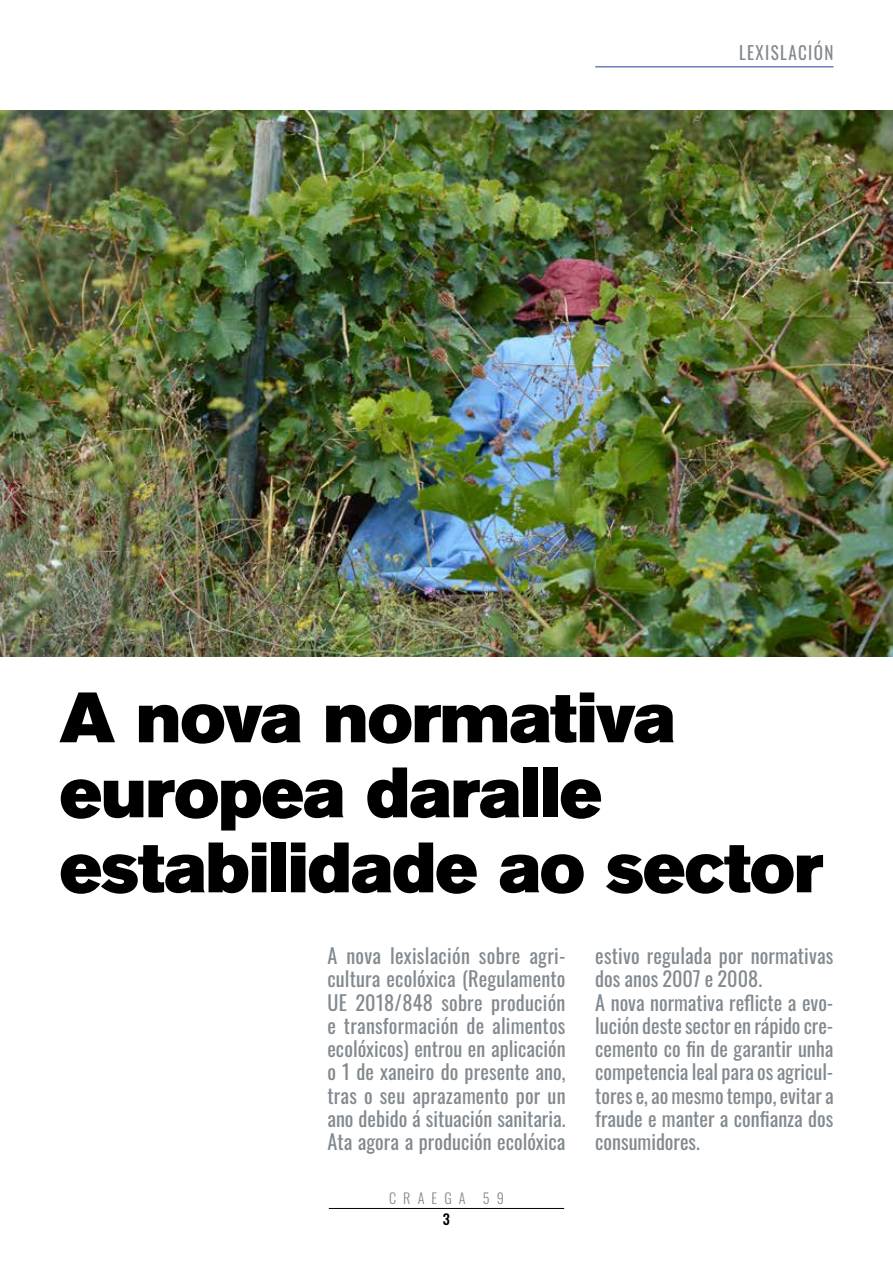
<style>
.page{position:relative;width:893px;height:1263px;background:#fff}
.page>*{position:absolute;margin:0;border:0;box-sizing:border-box;transform-origin:0 0}
.t1{font:70.5px/75px "Akzidenz Grotesk BE Super";letter-spacing:-.015em;color:#000}
.t2{font:20.25px/23.2px "Oswald";color:#828a90;text-align:justify}
.t3{font:18px "Oswald";letter-spacing:.08em;color:#828a90;scale:.95 1}
.t4{font:300 14.25px "Oswald";letter-spacing:.5em;color:#828a90}
.t5{font:500 14.25px "Oswald";color:#000}
</style>
<div class="page">
<hr style="left:329px;top:1208px;width:235px;height:1px;background:#000">
<hr style="left:595px;top:66px;width:238px;height:2px;background:#7279b9">
<img style="left:0;top:111px;width:893px;height:545px">
<p class="t3" style="left:739px;top:36px;width:101px">LEXISLACIÓN</p>
<h1 class="t1" style="left:60px;top:681px;width:765px">A nova normativa europea daralle estabilidade ao sector</h1>
<p class="t2" style="left:327px;top:942px;width:240px">A nova lexislación sobre agri&shy;cultura ecolóxica (Regulamento UE 2018/848 sobre produción e transformación de alimentos ecolóxicos) entrou en aplicación o 1 de xaneiro do presente ano, tras o seu aprazamento por un ano debido á situación sanitaria.<br>Ata agora a produción ecolóxica</p>
<p class="t2" style="left:595px;top:942px;width:240px;text-align:left">estivo regulada por normativas dos anos 2007 e 2008.<br>A nova normativa reflicte a evo&shy;lución deste sector en rápido cre&shy;cemento co fin de garantir unha competencia leal para os agricul&shy;tores e, ao mesmo tempo, evitar a fraude e manter a confianza dos consumidores.</p>
<p class="t4" style="left:389px;top:1185px;width:116px">CRAEGA 59</p>
<p class="t5" style="left:443px;top:1206px;width:9px">3</p>
</div>
